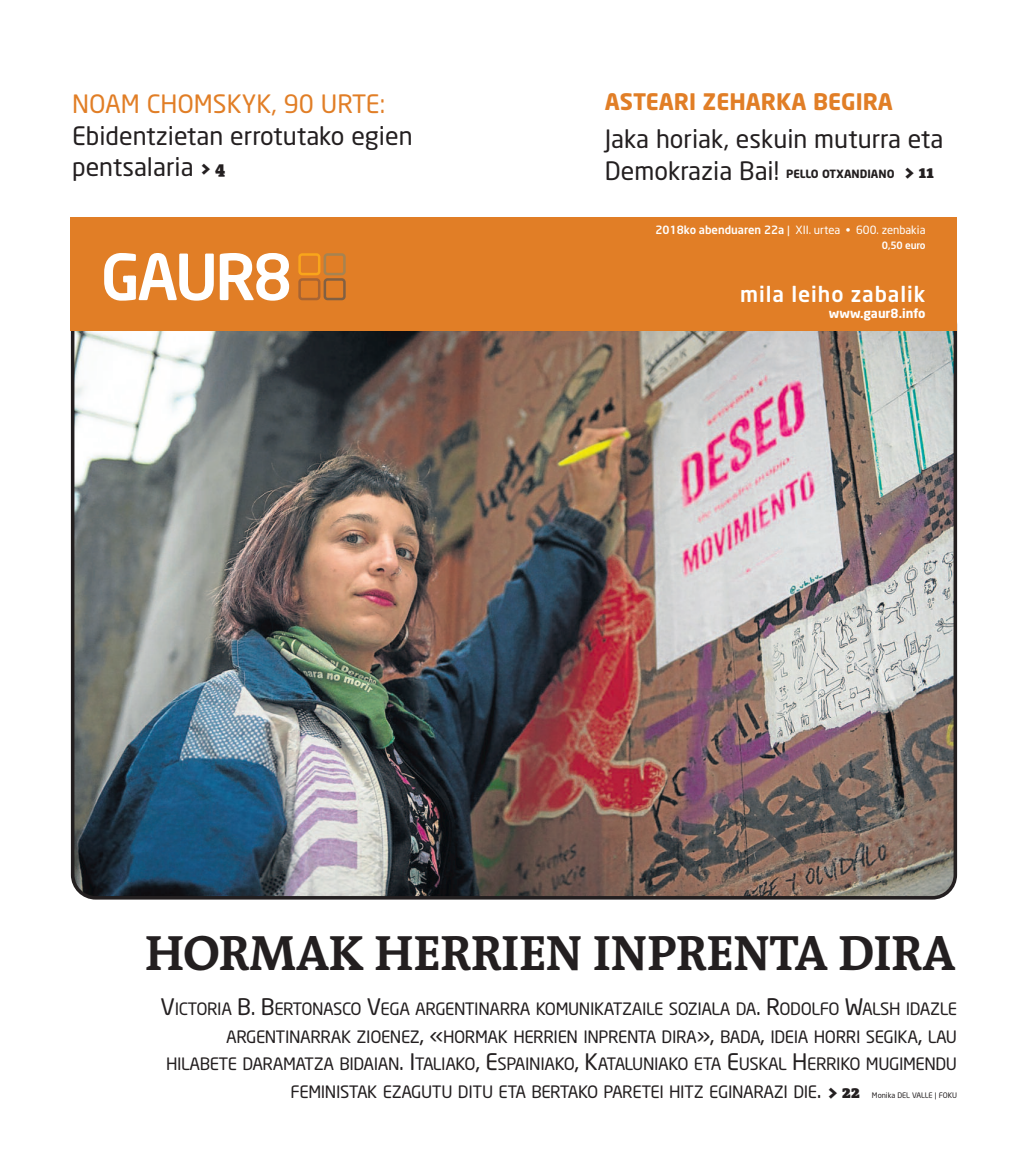
<style>
.page{position:relative;width:1028px;height:1170px;background:#fff}
.page>*{position:absolute;margin:0;border:0;box-sizing:border-box;transform-origin:0 0}
.t1{font:700 50px "The Antiqua B7";letter-spacing:-.015em;color:#231f20}
.t2{font:25px/31.2px "Neo Sans";color:#231f20}
.t3{font:25px "Neo Sans";color:#e17e26}
.t4{font:700 22.5px "Neo Sans";color:#e17e26}
.t5{font:500 21.25px "Neo Sans";letter-spacing:.045em;color:#fff}
.t6{font:16.88px "Neo Sans";letter-spacing:-.025em;color:#231f20}
.t7{font:700 12.5px "Neo Sans";color:#fff}
.t8{font:11.25px "Neo Sans";color:#fff}
.t9{font:700 11.25px "Neo Sans";color:#231f20}
.t10{font:500 10px "Neo Sans";letter-spacing:-.02em;color:#fff}
.t11{font:7.5px "Neo Sans";color:#231f20}
.s1{font-family:"The Antiqua B9";font-weight:900;font-size:17.5px}
.s2{font-weight:500}
.s3{font-size:22.5px}
</style>
<div class="page">
<img style="left:71px;top:330px;width:886px;height:569px">
<div style="left:71px;top:217px;width:886px;height:113px;background:#e17e26"></div>
<svg style="left:104px;top:253px;width:110px;height:47px"></svg>
<svg style="left:220px;top:253px;width:69px;height:47px"></svg>
<div style="left:123px;top:276px;width:13px;height:6px;background:#fff"></div>
<div style="left:298px;top:278px;width:22px;height:22px;border:3px solid #a76433;border-radius:3px"></div>
<div style="left:298px;top:253px;width:22px;height:22px;border:3px solid #f9a51b;border-radius:3px"></div>
<div style="left:323px;top:278px;width:23px;height:22px;border:3px solid #816043;border-radius:3px"></div>
<div style="left:323px;top:253px;width:23px;height:22px;border:3px solid #a68351;border-radius:3px"></div>
<h2 class="t3" style="left:72px;top:95px;width:314px">NOAM CHOMSKYK, 90 URTE:</h2>
<h2 class="t2" style="left:72px;top:122px;width:342px">Ebidentzietan errotutako egien pentsalaria <span class="s1">&gt; 4</span></h2>
<h3 class="t4" style="left:605px;top:92px;width:290px">ASTEARI ZEHARKA BEGIRA</h3>
<h2 class="t2" style="left:605px;top:126px;width:340px">Jaka horiak, eskuin muturra eta<br>Demokrazia Bai!</h2>
<p class="t9" style="left:786px;top:169px;width:149px">PELLO OTXANDIANO <span class="s1">&gt; 11</span></p>
<p class="t8" style="left:655px;top:225px;width:271px"><span class="s2">2018ko abenduaren 22a</span> | XII. urtea • 600. zenbakia</p>
<p class="t10" style="left:882px;top:242px;width:45px">0,50 euro</p>
<p class="t5" style="left:740px;top:285px;width:187px">mila leiho zabalik</p>
<p class="t7" style="left:829px;top:308px;width:98px">www.gaur8.info</p>
<h1 class="t1" style="left:145px;top:936px;width:812px">HORMAK HERRIEN INPRENTA DIRA</h1>
<p class="t6" style="left:161px;top:1002px;width:798px"><span class="s3">V</span>ICTORIA <span class="s3">B. B</span>ERTONASCO <span class="s3">V</span>EGA ARGENTINARRA KOMUNIKATZAILE SOZIALA DA<span class="s3">. R</span>ODOLFO <span class="s3">W</span>ALSH IDAZLE</p>
<p class="t6" style="left:226px;top:1030px;width:732px">ARGENTINARRAK ZIOENEZ<span class="s3">, «</span>HORMAK HERRIEN INPRENTA DIRA<span class="s3">»,</span> BADA<span class="s3">,</span> IDEIA HORRI SEGIKA<span class="s3">,</span> LAU</p>
<p class="t6" style="left:166px;top:1057px;width:792px">HILABETE DARAMATZA BIDAIAN<span class="s3">. I</span>TALIAKO<span class="s3">, E</span>SPAINIAKO<span class="s3">, K</span>ATALUNIAKO ETA <span class="s3">E</span>USKAL <span class="s3">H</span>ERRIKO MUGIMENDU</p>
<p class="t6" style="left:290px;top:1085px;width:570px">FEMINISTAK EZAGUTU DITU ETA BERTAKO PARETEI HITZ EGINARAZI DIE<span class="s3">.</span> <span class="s1">&gt; 22</span></p>
<p class="t11" style="left:872px;top:1092px;width:87px">Monika DEL VALLE | FOKU</p>
</div>
